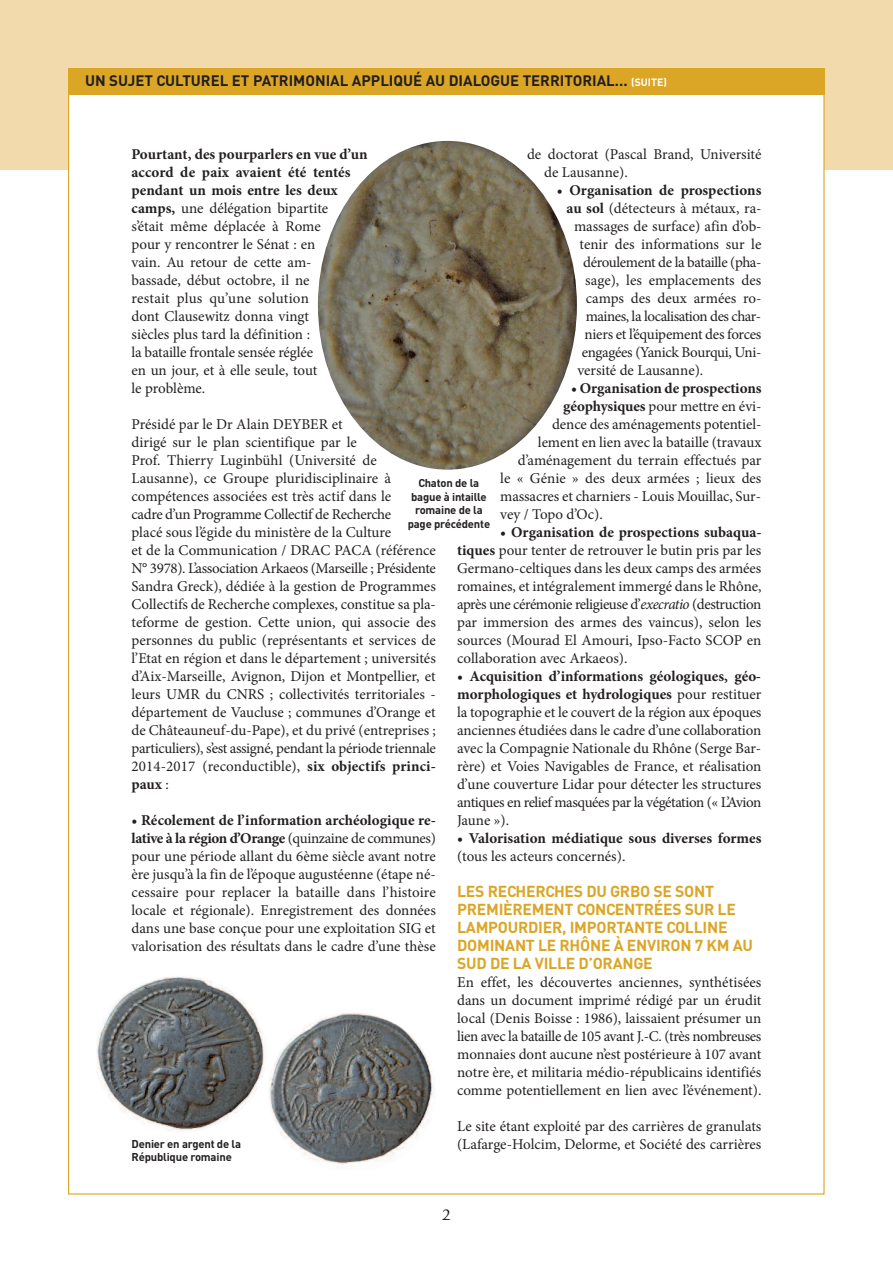
<style>
.page{position:relative;width:893px;height:1263px;background:#fff}
.page>*{position:absolute;margin:0;border:0;box-sizing:border-box;transform-origin:0 0}
.t1{font:16.5px "Giovanni Std";color:#231f20}
.t2{font:700 15.75px/18px "DIN";letter-spacing:-.015em;color:#dba626}
.t3{font:15px/18px "Minion Pro";letter-spacing:-.005em;color:#231f20}
.t4{font:700 15px "Minion Pro";color:#231f20}
.t5{font:700 15px "DIN";color:#231f20}
.t6{font:15px "Minion Pro";letter-spacing:-.025em;color:#231f20}
.t7{font:15px "Minion Pro";letter-spacing:-.03em;color:#231f20}
.t8{font:700 11.25px/13.5px "DIN";letter-spacing:-.015em;color:#231f20;text-align:center}
.s1{font-size:10.5px;color:#fff}
.s2{font-weight:700}
.s3{font-style:italic}
</style>
<div class="page">
<div style="left:0;top:0;width:893px;height:170px;background:#f2daad"></div>
<div style="left:69px;top:95px;width:754px;height:1098px;background:#fff"></div>
<div style="left:68px;top:68px;width:757px;height:26px;background:#dba626"></div>
<img style="left:97px;top:976px;width:169px;height:155px">
<img style="left:269px;top:1013px;width:166px;height:152px">
<img style="left:318px;top:141px;width:259px;height:329px;border-radius:50%">
<p class="t5" style="left:85px;top:72px;width:583px">UN SUJET CULTUREL ET PATRIMONIAL APPLIQUÉ AU DIALOGUE TERRITORIAL... <span class="s1">(SUITE)</span></p>
<p class="t3" style="left:544px;top:147px;width:219px;text-indent:-17px">de doctorat (Pascal Brand, Université de Lausanne).</p>
<p class="t4" style="left:557px;top:185px;width:206px">• Organisation de prospections</p>
<p class="t3" style="left:567px;top:201px;width:196px"><span class="s2">au sol</span> (détecteurs à métaux, ra-</p>
<p class="t3" style="left:574px;top:219px;width:189px">massages de surface) afin d’ob-</p>
<p class="t3" style="left:579px;top:237px;width:183px">tenir des informations sur le</p>
<p class="t6" style="left:583px;top:257px;width:180px">déroulement de la bataille (pha-</p>
<p class="t3" style="left:585px;top:273px;width:178px">sage), les emplacements des</p>
<p class="t3" style="left:586px;top:291px;width:177px">camps des deux armées ro-</p>
<p class="t7" style="left:586px;top:311px;width:177px">maines, la localisation des char-</p>
<p class="t3" style="left:584px;top:327px;width:178px">niers et l’équipement des forces</p>
<p class="t6" style="left:582px;top:347px;width:181px">engagées (Yanick Bourqui, Uni-</p>
<p class="t3" style="left:577px;top:363px;width:127px">versité de Lausanne).</p>
<p class="t4" style="left:571px;top:383px;width:192px">• Organisation de prospections</p>
<p class="t3" style="left:563px;top:399px;width:200px"><span class="s2">géophysiques</span> pour mettre en évi-</p>
<p class="t3" style="left:552px;top:417px;width:211px">dence des aménagements potentiel-</p>
<p class="t3" style="left:538px;top:435px;width:225px">lement en lien avec la bataille (travaux</p>
<p class="t3" style="left:518px;top:453px;width:245px">d’aménagement du terrain effectués par</p>
<p class="t3" style="left:500px;top:471px;width:263px">le « Génie » des deux armées ; lieux des</p>
<p class="t3" style="left:500px;top:489px;width:262px">massacres et charniers - Louis Mouillac, Sur-</p>
<p class="t3" style="left:500px;top:507px;width:104px">vey / Topo d’Oc).</p>
<p class="t3" style="left:457px;top:525px;width:306px;text-align:justify;text-indent:43px"><span class="s2">• Organisation de prospections subaqua&shy;tiques</span> pour tenter de retrouver le butin pris par les Germano-celtiques dans les deux camps des armées romaines, et intégralement immergé dans le Rhône, après une cérémonie religieuse d’<span class="s3">execratio</span> (destruction par immersion des armes des vaincus), selon les sources (Mourad El Amouri, Ipso-Facto SCOP en collaboration avec Arkaeos).</p>
<p class="t3" style="left:457px;top:669px;width:306px;text-align:justify"><span class="s2">• Acquisition d’informations géologiques, géo&shy;morphologiques et hydrologiques</span> pour restituer la topographie et le couvert de la région aux époques anciennes étudiées dans le cadre d’une collaboration avec la Compagnie Nationale du Rhône (Serge Bar&shy;rère) et Voies Navigables de France, et réalisation d’une couverture Lidar pour détecter les structures antiques en relief masquées par la végétation (« L’Avion Jaune »).</p>
<p class="t4" style="left:457px;top:833px;width:306px">• Valorisation médiatique sous diverses formes</p>
<p class="t3" style="left:457px;top:849px;width:170px">(tous les acteurs concernés).</p>
<p class="t2" style="left:457px;top:882px;width:297px">LES RECHERCHES DU GRBO SE SONT<br>PREMIÈREMENT CONCENTRÉES SUR LE<br>LAMPOURDIER, IMPORTANTE COLLINE<br>DOMINANT LE RHÔNE À ENVIRON 7 KM AU<br>SUD DE LA VILLE D’ORANGE</p>
<p class="t3" style="left:457px;top:975px;width:306px;text-align:justify">En effet, les découvertes anciennes, synthétisées dans un document imprimé rédigé par un érudit local (Denis Boisse : 1986), laissaient présumer un lien avec la bataille de 105 avant J.-C. (très nombreuses monnaies dont aucune n’est postérieure à 107 avant notre ère, et militaria médio-républicains identifiés comme potentiellement en lien avec l’événement).</p>
<p class="t3" style="left:457px;top:1119px;width:306px">Le site étant exploité par des carrières de granulats (Lafarge-Holcim, Delorme, et Société des carrières</p>
<p class="t3" style="left:132px;top:147px;width:238px"><span class="s2">Pourtant, des pourparlers en vue d’un accord de paix avaient été tentés pendant un mois entre les deux camps,</span> une délégation bipartite<br>s’était même déplacée à Rome<br>pour y rencontrer le Sénat : en<br>vain. Au retour de cette am-<br>bassade, début octobre, il ne<br>restait plus qu’une solution<br>dont Clausewitz donna vingt<br>siècles plus tard la définition :<br>la bataille frontale sensée réglée<br>en un jour, et à elle seule, tout<br>le problème.</p>
<p class="t3" style="left:132px;top:417px;width:306px">Présidé par le Dr Alain DEYBER et<br>dirigé sur le plan scientifique par le<br>Prof. Thierry Luginbühl (Université de Lausanne), ce Groupe pluridisciplinaire à compétences associées est très actif dans le<br>cadre d’un Programme Collectif de Recherche<br>placé sous l’égide du ministère de la Culture<br>et de la Communication / DRAC PACA (référence N° 3978). L’association Arkaeos (Marseille ; Présidente Sandra Greck), dédiée à la gestion de Programmes Collectifs de Recherche complexes, constitue sa pla&shy;teforme de gestion. Cette union, qui associe des personnes du public (représentants et services de l’Etat en région et dans le département ; universités d’Aix-Marseille, Avignon, Dijon et Montpellier, et leurs UMR du CNRS ; collectivités territoriales - département de Vaucluse ; communes d’Orange et de Châteauneuf-du-Pape), et du privé (entreprises ; particuliers), s’est assigné, pendant la période triennale 2014-2017 (reconductible), <span class="s2">six objectifs princi&shy;paux</span> :</p>
<p class="t3" style="left:132px;top:813px;width:306px;text-align:justify"><span class="s2">• Récolement de l’information archéologique re&shy;lative à la région d’Orange</span> (quinzaine de communes) pour une période allant du 6ème siècle avant notre ère jusqu’à la fin de l’époque augustéenne (étape né&shy;cessaire pour replacer la bataille dans l’histoire locale et régionale). Enregistrement des données dans une base conçue pour une exploitation SIG et valorisation des résultats dans le cadre d’une thèse</p>
<p class="t8" style="left:408px;top:476px;width:84px">Chaton de la bague à intaille romaine de la page précédente</p>
<p class="t8" style="left:132px;top:1136px;width:111px;text-align:left">Denier en argent de la<br>République romaine</p>
<p class="t1" style="left:442px;top:1208px;width:11px">2</p>
</div>
